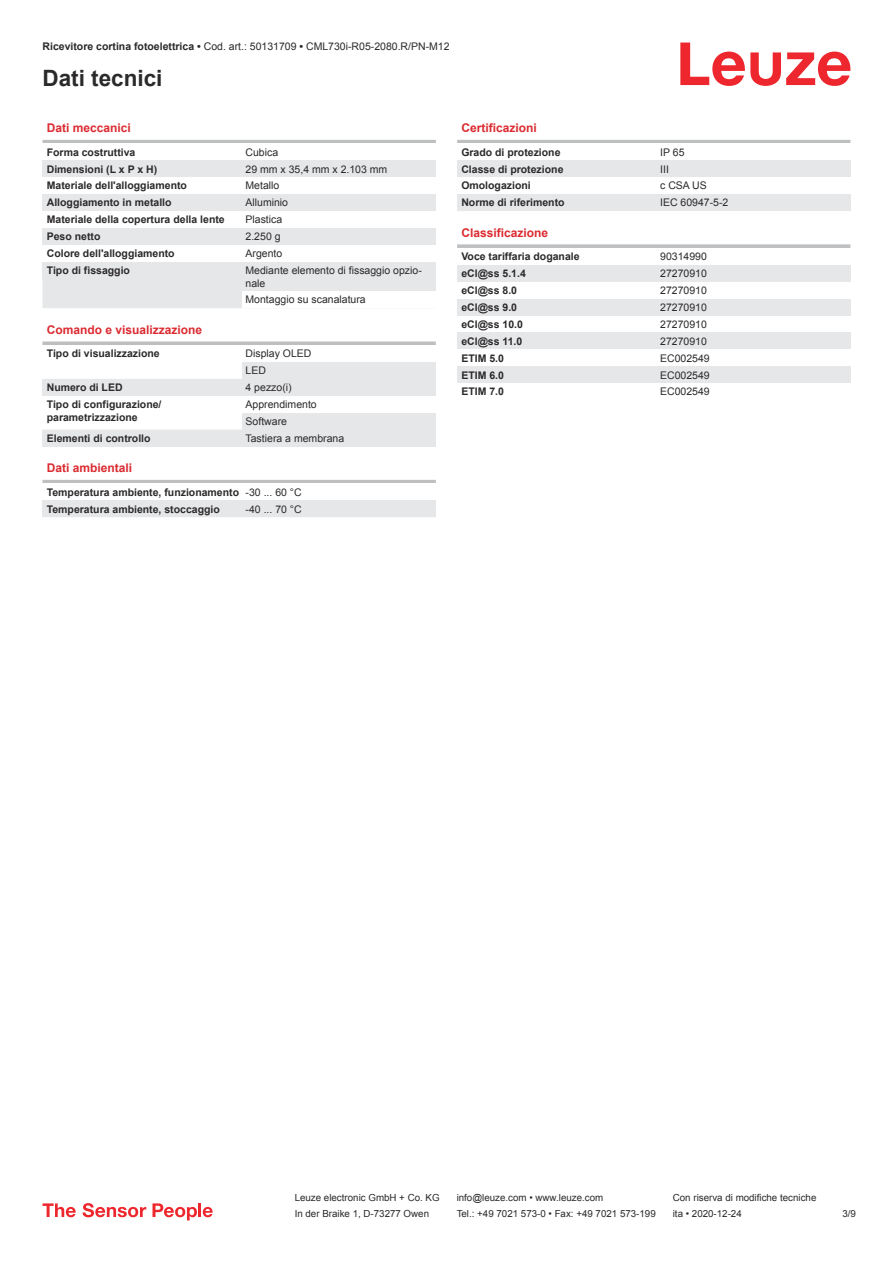
<style>
.page{position:relative;width:893px;height:1263px;background:#fff}
.page>*{position:absolute;margin:0;border:0;box-sizing:border-box;transform-origin:0 0}
.t1{font:700 22.5px "Arial";color:#2b292a}
.t2{font:700 12px "Arial";color:#db2a30}
.t3{font:700 10.5px/12.6px "Arial";color:#2b292a}
.t4{font:10.5px/17px "Arial";color:#2b292a}
.t5{font:9.75px "Arial";color:#2b292a}
.s1{font-weight:700}
.s2{font-weight:400}
</style>
<div class="page">
<svg style="left:680px;top:43px;width:170px;height:43px"></svg>
<svg style="left:43px;top:279px;width:393px;height:168px"></svg>
<hr style="left:43px;top:140px;width:393px;height:3px;background:#bdbfc1">
<div style="left:43px;top:160px;width:199px;height:17px;background:#e6e7e9"></div>
<div style="left:242px;top:160px;width:194px;height:17px;background:#e6e7e9"></div>
<div style="left:43px;top:194px;width:199px;height:17px;background:#e6e7e9"></div>
<div style="left:242px;top:194px;width:194px;height:17px;background:#e6e7e9"></div>
<div style="left:43px;top:228px;width:199px;height:17px;background:#e6e7e9"></div>
<div style="left:242px;top:228px;width:194px;height:17px;background:#e6e7e9"></div>
<div style="left:43px;top:262px;width:199px;height:17px;background:#e6e7e9"></div>
<div style="left:242px;top:262px;width:194px;height:29px;background:#e6e7e9"></div>
<div style="left:242px;top:291px;width:194px;height:17px;background:#fff"></div>
<div style="left:43px;top:325px;width:393px;height:18px;background:#fff"></div>
<svg style="left:43px;top:341px;width:393px;height:4px;fill:#bdbfc1"></svg>
<div style="left:43px;top:345px;width:199px;height:17px;background:#fff"></div>
<div style="left:242px;top:345px;width:194px;height:17px;background:#fff"></div>
<div style="left:242px;top:362px;width:194px;height:17px;background:#e6e7e9"></div>
<div style="left:43px;top:379px;width:199px;height:17px;background:#e6e7e9"></div>
<div style="left:242px;top:379px;width:194px;height:17px;background:#e6e7e9"></div>
<div style="left:43px;top:396px;width:199px;height:29px;background:#fff"></div>
<div style="left:242px;top:396px;width:194px;height:17px;background:#fff"></div>
<div style="left:242px;top:413px;width:194px;height:17px;background:#e6e7e9"></div>
<div style="left:43px;top:430px;width:199px;height:16px;background:#e6e7e9"></div>
<div style="left:242px;top:430px;width:194px;height:16px;background:#e6e7e9"></div>
<hr style="left:43px;top:480px;width:393px;height:3px;background:#bdbfc1">
<div style="left:43px;top:500px;width:199px;height:17px;background:#e6e7e9"></div>
<div style="left:242px;top:500px;width:194px;height:17px;background:#e6e7e9"></div>
<hr style="left:457px;top:140px;width:393px;height:3px;background:#bdbfc1">
<div style="left:457px;top:160px;width:200px;height:17px;background:#e6e7e9"></div>
<div style="left:657px;top:160px;width:193px;height:17px;background:#e6e7e9"></div>
<div style="left:457px;top:194px;width:200px;height:17px;background:#e6e7e9"></div>
<div style="left:657px;top:194px;width:193px;height:17px;background:#e6e7e9"></div>
<svg style="left:457px;top:244px;width:393px;height:4px;fill:#c0c2c3"></svg>
<div style="left:457px;top:265px;width:200px;height:17px;background:#e6e7e9"></div>
<div style="left:657px;top:265px;width:193px;height:17px;background:#e6e7e9"></div>
<div style="left:457px;top:299px;width:200px;height:17px;background:#e6e7e9"></div>
<div style="left:657px;top:299px;width:193px;height:17px;background:#e6e7e9"></div>
<div style="left:457px;top:332px;width:200px;height:17px;background:#e6e7e9"></div>
<div style="left:657px;top:332px;width:193px;height:17px;background:#e6e7e9"></div>
<div style="left:457px;top:366px;width:200px;height:17px;background:#e6e7e9"></div>
<div style="left:657px;top:366px;width:193px;height:17px;background:#e6e7e9"></div>
<svg style="left:43px;top:1203px;width:33px;height:14px"></svg>
<svg style="left:83px;top:1203px;width:63px;height:14px"></svg>
<svg style="left:153px;top:1203px;width:44px;height:17px"></svg>
<hr style="left:198px;top:1203px;width:3px;height:14px;background:#ed272d">
<svg style="left:203px;top:1207px;width:10px;height:10px"></svg>
<p class="t4" style="left:43px;top:39px;width:409px"><span class="s1">Ricevitore cortina fotoelettrica •</span> Cod. art.: 50131709 <span class="s1">•</span> CML730i-R05-2080.R/PN-M12</p>
<h1 class="t1" style="left:43px;top:70px;width:122px">Dati tecnici</h1>
<p class="t2" style="left:47px;top:123px;width:86px">Dati meccanici</p>
<p class="t3" style="left:47px;top:147px;width:90px">Forma costruttiva</p>
<p class="t4" style="left:246px;top:144px;width:34px">Cubica</p>
<p class="t3" style="left:47px;top:164px;width:112px">Dimensioni (L x P x H)</p>
<p class="t4" style="left:246px;top:161px;width:143px">29 mm x 35,4 mm x 2.103 mm</p>
<p class="t3" style="left:47px;top:180px;width:142px">Materiale dell'alloggiamento</p>
<p class="t4" style="left:246px;top:178px;width:35px">Metallo</p>
<p class="t3" style="left:47px;top:197px;width:126px">Alloggiamento in metallo</p>
<p class="t4" style="left:246px;top:195px;width:44px">Alluminio</p>
<p class="t3" style="left:47px;top:214px;width:179px">Materiale della copertura della lente</p>
<p class="t4" style="left:246px;top:212px;width:38px">Plastica</p>
<p class="t3" style="left:47px;top:231px;width:55px">Peso netto</p>
<p class="t4" style="left:246px;top:229px;width:37px">2.250 g</p>
<p class="t3" style="left:47px;top:248px;width:129px">Colore dell'alloggiamento</p>
<p class="t4" style="left:246px;top:246px;width:38px">Argento</p>
<p class="t3" style="left:47px;top:265px;width:85px">Tipo di fissaggio</p>
<p class="t4" style="left:246px;top:265px;width:178px;line-height:12.6px">Mediante elemento di fissaggio opzio&shy;nale</p>
<p class="t4" style="left:246px;top:292px;width:122px">Montaggio su scanalatura</p>
<p class="t2" style="left:47px;top:325px;width:157px">Comando e visualizzazione</p>
<p class="t3" style="left:47px;top:348px;width:115px">Tipo di visualizzazione</p>
<p class="t4" style="left:246px;top:346px;width:67px">Display OLED<br>LED</p>
<p class="t3" style="left:47px;top:382px;width:77px">Numero di LED</p>
<p class="t4" style="left:246px;top:380px;width:48px">4 pezzo(i)</p>
<p class="t3" style="left:47px;top:399px;width:116px">Tipo di configurazione/ parametrizzazione</p>
<p class="t4" style="left:246px;top:397px;width:73px">Apprendimento<br>Software</p>
<p class="t3" style="left:47px;top:433px;width:105px">Elementi di controllo</p>
<p class="t4" style="left:246px;top:431px;width:100px">Tastiera a membrana</p>
<p class="t2" style="left:47px;top:463px;width:87px">Dati ambientali</p>
<p class="t3" style="left:47px;top:484px;width:256px;line-height:17px">Temperatura ambiente, funzionamento <span class="s2">-30 ... 60 °C<br></span>Temperatura ambiente, stoccaggio</p>
<p class="t4" style="left:246px;top:501px;width:58px">-40 ... 70 °C</p>
<p class="t2" style="left:461px;top:123px;width:77px">Certificazioni</p>
<p class="t3" style="left:461px;top:147px;width:101px">Grado di protezione</p>
<p class="t4" style="left:660px;top:144px;width:26px">IP 65</p>
<p class="t3" style="left:461px;top:164px;width:104px">Classe di protezione</p>
<p class="t4" style="left:660px;top:161px;width:10px">III</p>
<p class="t3" style="left:461px;top:180px;width:71px">Omologazioni</p>
<p class="t4" style="left:660px;top:178px;width:48px">c CSA US</p>
<p class="t3" style="left:461px;top:197px;width:105px">Norme di riferimento</p>
<p class="t4" style="left:660px;top:195px;width:70px">IEC 60947-5-2</p>
<p class="t2" style="left:461px;top:228px;width:88px">Classificazione</p>
<p class="t3" style="left:461px;top:251px;width:120px">Voce tariffaria doganale</p>
<p class="t4" style="left:660px;top:249px;width:48px">90314990</p>
<p class="t3" style="left:461px;top:268px;width:66px">eCl@ss 5.1.4</p>
<p class="t4" style="left:660px;top:266px;width:48px">27270910</p>
<p class="t3" style="left:461px;top:285px;width:57px">eCl@ss 8.0</p>
<p class="t4" style="left:660px;top:283px;width:48px">27270910</p>
<p class="t3" style="left:461px;top:302px;width:57px">eCl@ss 9.0</p>
<p class="t4" style="left:660px;top:300px;width:48px">27270910</p>
<p class="t3" style="left:461px;top:319px;width:63px">eCl@ss 10.0</p>
<p class="t4" style="left:660px;top:317px;width:48px">27270910</p>
<p class="t3" style="left:461px;top:336px;width:63px">eCl@ss 11.0</p>
<p class="t4" style="left:660px;top:333px;width:48px">27270910</p>
<p class="t3" style="left:461px;top:353px;width:44px">ETIM 5.0</p>
<p class="t4" style="left:660px;top:350px;width:51px">EC002549</p>
<p class="t3" style="left:461px;top:369px;width:44px">ETIM 6.0</p>
<p class="t4" style="left:660px;top:367px;width:51px">EC002549</p>
<p class="t3" style="left:461px;top:386px;width:44px">ETIM 7.0</p>
<p class="t4" style="left:660px;top:384px;width:51px">EC002549</p>
<p class="t5" style="left:295px;top:1194px;width:146px">Leuze electronic GmbH + Co. KG</p>
<p class="t5" style="left:457px;top:1194px;width:148px">info@leuze.com • www.leuze.com</p>
<p class="t5" style="left:673px;top:1194px;width:145px">Con riserva di modifiche tecniche</p>
<p class="t5" style="left:295px;top:1210px;width:136px">In der Braike 1, D-73277 Owen</p>
<p class="t5" style="left:457px;top:1210px;width:201px">Tel.: +49 7021 573-0 • Fax: +49 7021 573-199</p>
<p class="t5" style="left:673px;top:1210px;width:70px">ita • 2020-12-24</p>
<p class="t5" style="left:842px;top:1210px;width:15px">3 /9</p>
</div>
